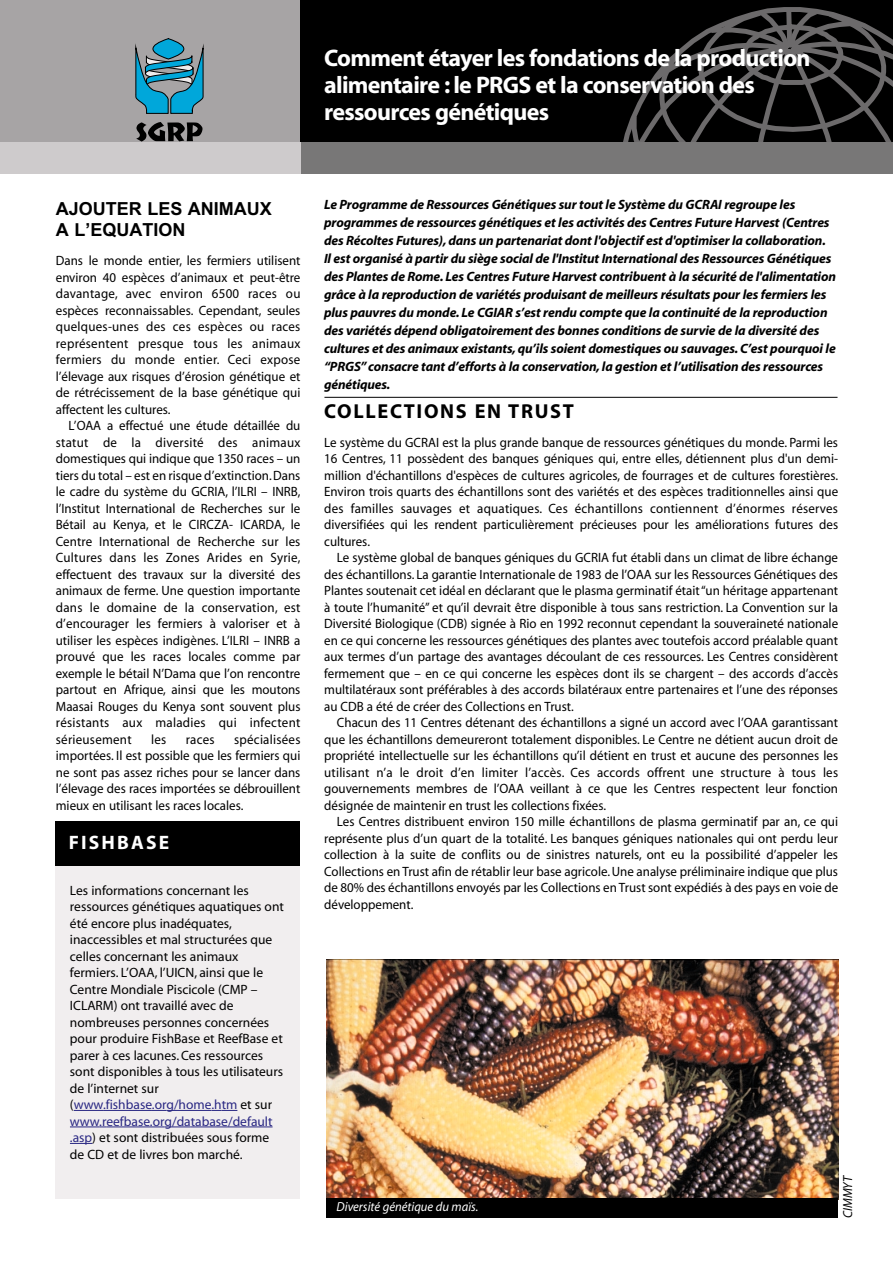
<style>
.page{position:relative;width:893px;height:1263px;background:#fff}
.page>*{position:absolute;margin:0;border:0;box-sizing:border-box;transform-origin:0 0}
.t1{font:700 24px/27px "Myriad";letter-spacing:-.03em;color:#fff}
.t2{font:700 20.25px "Myriad";letter-spacing:.085em;color:#000}
.t3{font:700 19.5px "Myriad";letter-spacing:.11em;color:#fff}
.t4{font:700 18px/21.6px "Arial";color:#000}
.t5{font:13.5px/16.5px "Myriad";color:#000;text-align:justify;scale:.96 1}
.t6{font:italic 700 13.5px/18px "Myriad";letter-spacing:-.01em;color:#000}
.t7{font:13.5px/16.5px "Myriad";color:#000}
.t8{font:italic 13.2px "Myriad";color:#fff;scale:.96 1}
.t9{font:italic 13.2px "Myriad";color:#000;scale:.96 1}
.s1{color:#292783}
</style>
<div class="page">
<div style="left:0;top:0;width:300px;height:142px;background:#a7a4a5"></div>
<div style="left:300px;top:0;width:592px;height:142px;background:#000"></div>
<svg style="left:623px;top:7px;width:269px;height:135px"></svg>
<div style="left:300px;top:142px;width:592px;height:32px;background:#787777"></div>
<div style="left:0;top:142px;width:301px;height:32px;background:#cecbcc"></div>
<hr style="left:324px;top:397px;width:513px;height:1px;background:#000">
<div style="left:56px;top:866px;width:244px;height:333px;background:#f1eeef"></div>
<svg style="left:74px;top:1110px;width:29px;height:1px"></svg>
<hr style="left:103px;top:1110px;width:49px;height:1px;background:#292783">
<svg style="left:152px;top:1110px;width:14px;height:1px"></svg>
<hr style="left:166px;top:1110px;width:45px;height:1px;background:#292783">
<svg style="left:211px;top:1110px;width:26px;height:1px"></svg>
<svg style="left:70px;top:1127px;width:36px;height:1px"></svg>
<hr style="left:106px;top:1127px;width:44px;height:1px;background:#292783">
<svg style="left:150px;top:1127px;width:41px;height:1px"></svg>
<hr style="left:191px;top:1127px;width:81px;height:1px;background:#292783">
<svg style="left:70px;top:1143px;width:22px;height:1px"></svg>
<div style="left:56px;top:822px;width:244px;height:44px;background:#000"></div>
<svg style="left:153px;top:39px;width:31px;height:20px"></svg>
<svg style="left:136px;top:48px;width:67px;height:65px"></svg>
<svg style="left:136px;top:122px;width:66px;height:20px"></svg>
<img style="left:326px;top:960px;width:512px;height:238px">
<div style="left:326px;top:1198px;width:512px;height:20px;background:#000"></div>
<h1 class="t1" style="left:324px;top:47px;width:488px">Comment étayer les fondations de la production alimentaire : le PRGS et la conservation des ressources génétiques</h1>
<h3 class="t4" style="left:56px;top:200px;width:217px">AJOUTER LES ANIMAUX<br>A L’EQUATION</h3>
<p class="t5" style="left:56px;top:254px;width:256px">Dans le monde entier, les fermiers utilisent environ 40 espèces d’animaux et peut-être davantage, avec environ 6500 races ou espèces reconnaissables. Cependant, seules quelques-unes des ces espèces ou races représentent presque tous les animaux fermiers du monde entier. Ceci expose l’élevage aux risques d’érosion génétique et de rétrécissement de la base génétique qui affectent les cultures.</p>
<p class="t5" style="left:56px;top:419px;width:256px;text-indent:13px">L’OAA a effectué une étude détaillée du statut de la diversité des animaux domestiques qui indique que 1350 races – un tiers du total – est en risque d’extinction.Dans le cadre du système du GCRIA, l’ILRI – INRB, l’Institut International de Recherches sur le Bétail au Kenya, et le CIRCZA- ICARDA, le Centre International de Recherche sur les Cultures dans les Zones Arides en Syrie, effectuent des travaux sur la diversité des animaux de ferme. Une question importante dans le domaine de la conservation, est d’encourager les fermiers à valoriser et à utiliser les espèces indigènes. L’ILRI – INRB a prouvé que les races locales comme par exemple le bétail N’Dama que l’on rencontre partout en Afrique, ainsi que les moutons Maasai Rouges du Kenya sont souvent plus résistants aux maladies qui infectent sérieusement</p>
<p class="t5" style="left:56px;top:732px;width:256px;text-indent:178px">spécialisées importées. Il est possible que les fermiers qui ne sont pas assez riches pour se lancer dans l’élevage des races importées se débrouillent mieux en utilisant les races locales.</p>
<p class="t5" style="left:151px;top:732px;width:17px">les</p>
<p class="t5" style="left:186px;top:732px;width:32px">races</p>
<h3 class="t3" style="left:69px;top:835px;width:102px">FISHBASE</h3>
<p class="t7" style="left:70px;top:883px;width:215px">Les informations concernant les ressources génétiques aquatiques ont été encore plus inadéquates, inaccessibles et mal structurées que celles concernant les animaux fermiers. L’OAA, l’UICN, ainsi que le Centre Mondiale Piscicole (CMP – ICLARM) ont travaillé avec de nombreuses personnes concernées pour produire FishBase et ReefBase et parer à ces lacunes. Ces ressources sont disponibles à tous les utilisateurs de l’internet sur (<span class="s1">www.fishbase.org/home.htm</span> et sur <span class="s1">www.reefbase.org/database/default .asp</span>) et sont distribuées sous forme de CD et de livres bon marché.</p>
<p class="t6" style="left:324px;top:197px;width:513px">Le Programme de Ressources Génétiques sur tout le Système du GCRAI regroupe les programmes de ressources génétiques et les activités des Centres Future Harvest (Centres des Récoltes Futures), dans un partenariat dont l'objectif est d'optimiser la collaboration.<br>Il est organisé à partir du siège social de l'Institut International des Ressources Génétiques des Plantes de Rome. Les Centres Future Harvest contribuent à la sécurité de l'alimentation grâce à la reproduction de variétés produisant de meilleurs résultats pour les fermiers les plus pauvres du monde. Le CGIAR s’est rendu compte que la continuité de la reproduction des variétés dépend obligatoirement des bonnes conditions de survie de la diversité des cultures et des animaux existants, qu’ils soient domestiques ou sauvages. C’est pourquoi le “PRGS” consacre tant d’efforts à la conservation, la gestion et l’utilisation des ressources génétiques.</p>
<h2 class="t2" style="left:324px;top:404px;width:251px">COLLECTIONS EN TRUST</h2>
<p class="t5" style="left:324px;top:435px;width:537px">Le système du GCRAI est la plus grande banque de ressources génétiques du monde. Parmi les 16 Centres, 11 possèdent des banques géniques qui, entre elles, détiennent plus d'un demi&shy;million d'échantillons d'espèces de cultures agricoles, de fourrages et de cultures forestières.<br>Environ trois quarts des échantillons sont des variétés et des espèces traditionnelles ainsi que des familles sauvages et aquatiques. Ces échantillons contiennent d’énormes réserves diversifiées qui les rendent particulièrement précieuses pour les améliorations futures des cultures.</p>
<p class="t5" style="left:324px;top:551px;width:537px;text-indent:13px">Le système global de banques géniques du GCRIA fut établi dans un climat de libre échange des échantillons. La garantie Internationale de 1983 de l’OAA sur les Ressources Génétiques des Plantes soutenait cet idéal en déclarant que le plasma germinatif était “un héritage appartenant à toute l’humanité” et qu’il devrait être disponible à tous sans restriction. La Convention sur la Diversité Biologique (CDB) signée à Rio en 1992 reconnut cependant la souveraineté nationale en ce qui concerne les ressources génétiques des plantes avec toutefois accord préalable quant aux termes d’un partage des avantages découlant de ces ressources. Les Centres considèrent fermement que – en ce qui concerne les espèces dont ils se chargent – des accords d’accès multilatéraux sont préférables à des accords bilatéraux entre partenaires et l’une des réponses au CDB a été de créer des Collections en Trust.</p>
<p class="t5" style="left:324px;top:716px;width:537px;text-indent:13px">Chacun des 11 Centres détenant des échantillons a signé un accord avec l’OAA garantissant que les échantillons demeureront totalement disponibles. Le Centre ne détient aucun droit de propriété intellectuelle sur les échantillons qu’il détient en trust et aucune des personnes les utilisant n’a le droit d’en limiter l’accès. Ces accords offrent une structure à tous les gouvernements membres de l’OAA veillant à ce que les Centres respectent leur fonction désignée de maintenir en trust les collections fixées.</p>
<p class="t5" style="left:324px;top:815px;width:537px;text-indent:13px">Les Centres distribuent environ 150 mille échantillons de plasma germinatif par an, ce qui représente plus d’un quart de la totalité. Les banques géniques nationales qui ont perdu leur collection à la suite de conflits ou de sinistres naturels, ont eu la possibilité d’appeler les Collections en Trust afin de rétablir leur base agricole. Une analyse préliminaire indique que plus de 80% des échantillons envoyés par les Collections en Trust sont expédiés à des pays en voie de développement.</p>
<p class="t8" style="left:336px;top:1202px;width:149px">Diversité génétique du maïs.</p>
<p class="t9" style="left:842px;top:1218px;width:47px;rotate:-90deg">CIMMYT</p>
</div>
